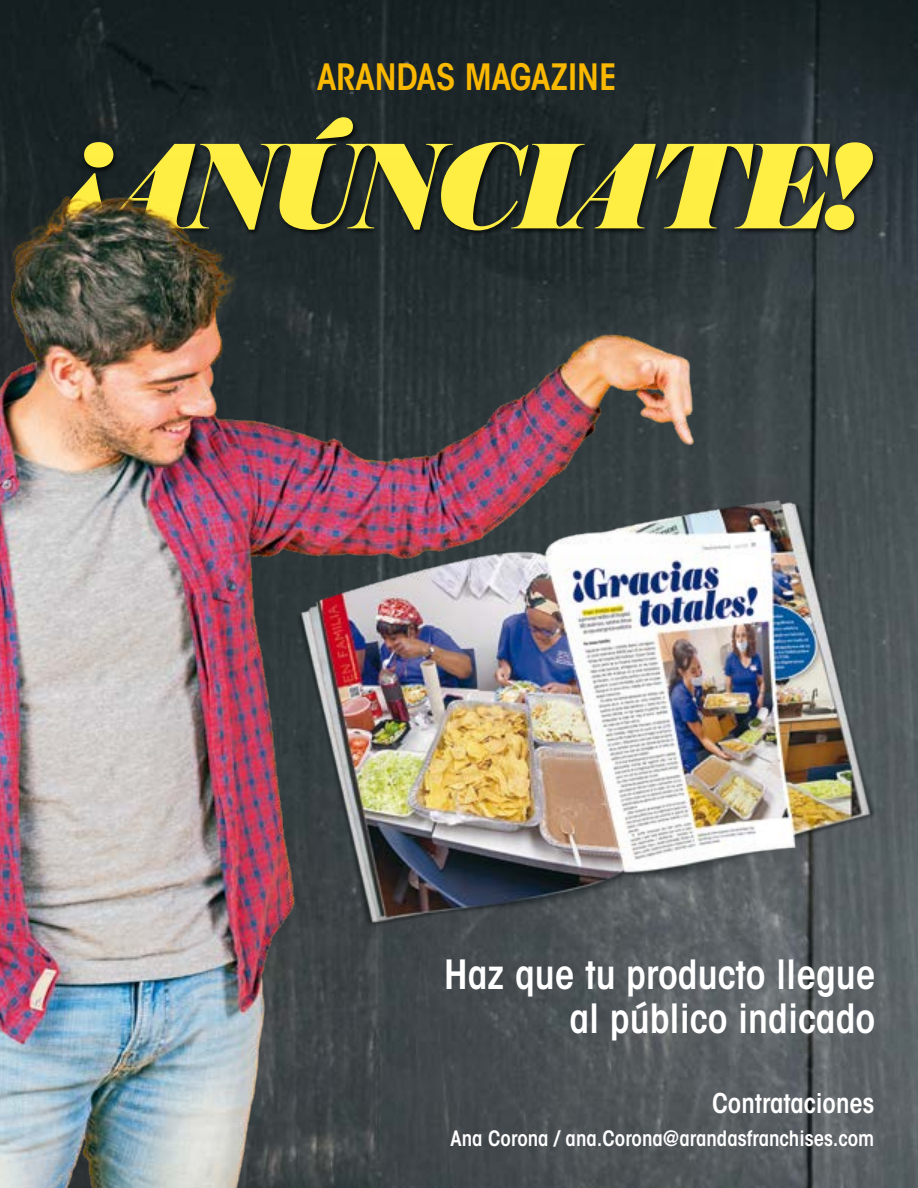
<style>
.page{position:relative;width:918px;height:1188px;background:#fff}
.page>*{position:absolute;margin:0;border:0;box-sizing:border-box;transform-origin:0 0}
.t1{font:italic 900 128.55px "Austin";letter-spacing:-.02em;color:#ffef44}
.t2{font:600 condensed 40.05px/44px "ITC Avant Garde Std";color:#fff;text-align:right}
.t3{font:600 condensed 36px "ITC Avant Garde Std";color:#fab900}
.t4{font:600 condensed 27px "ITC Avant Garde Std";color:#fff}
.t5{font:600 condensed 21px "ITC Avant Garde Std";color:#fff}
</style>
<div class="page">
<img style="left:0;top:0;width:918px;height:1188px">
<div style="left:63px;top:117px;width:816px;height:118px;background:#000;opacity:.75"></div>
<img style="left:714px;top:486px;width:178px;height:451px">
<img style="left:0;top:158px;width:714px;height:1030px">
<h3 class="t3" style="left:317px;top:55px;width:301px">ARANDAS MAGAZINE</h3>
<h1 class="t1" style="left:63px;top:90px;width:806px">¡ANÚNCIATE!</h1>
<h2 class="t2" style="left:444px;top:953px;width:433px">Haz que tu producto llegue al público indicado</h2>
<p class="t4" style="left:712px;top:1086px;width:164px">Contrataciones</p>
<p class="t5" style="left:451px;top:1125px;width:425px">Ana Corona / ana.Corona@arandasfranchises.com</p>
</div>
